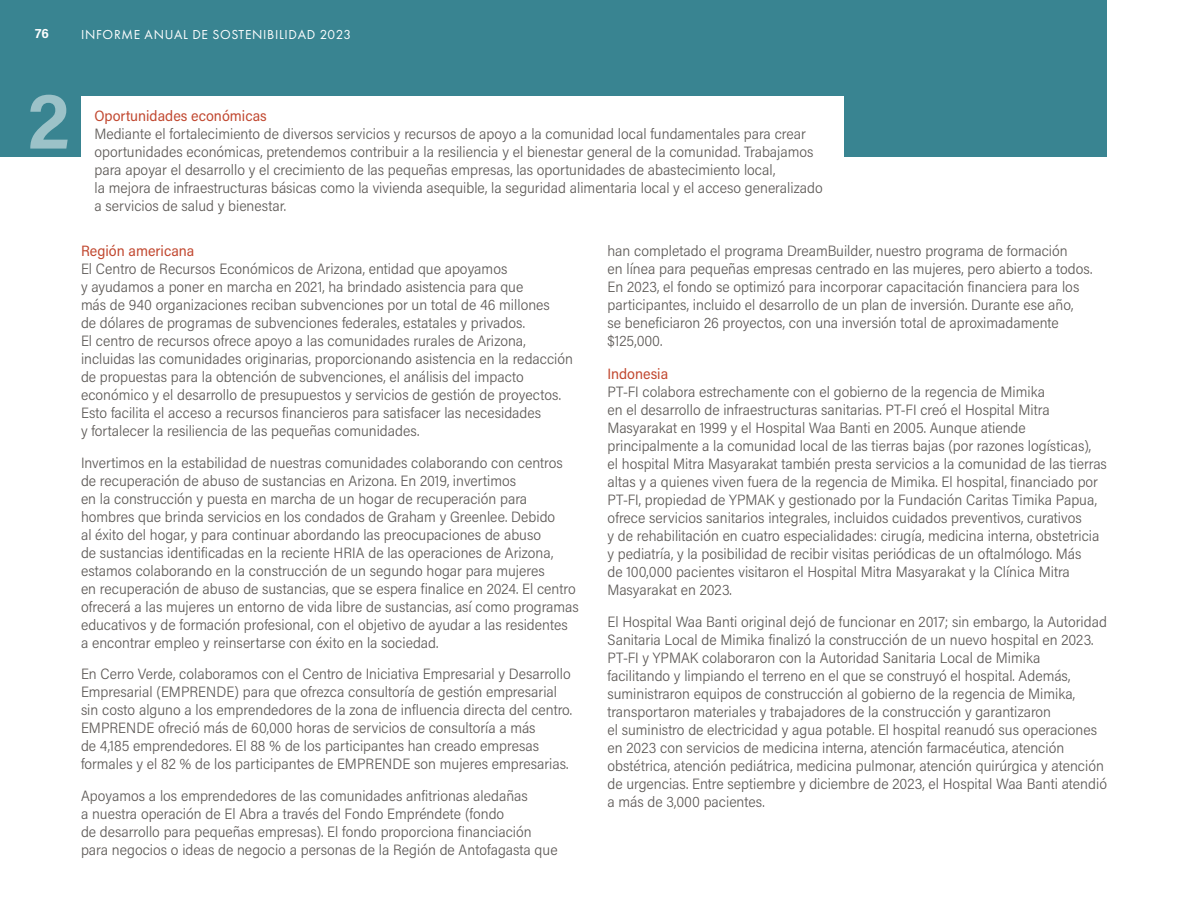
<style>
.page{position:relative;width:1188px;height:918px;background:#fff}
.page>*{position:absolute;margin:0;border:0;box-sizing:border-box;transform-origin:0 0}
.t1{font:700 77.7px "Acumin Pro Semi Cond";color:#9cc2c8}
.t2{font:300 15px/18px "Acumin Pro Semi Cond";color:#5d5956}
.t3{font:15px "Acumin Pro Semi Cond";color:#c14830}
.t4{font:13.5px "Futura PT";letter-spacing:.05em;color:#fff}
.t5{font:700 13.5px "Acumin Pro Semi Cond";color:#fff}
</style>
<div class="page">
<div style="left:0;top:0;width:1107px;height:157px;background:#398491"></div>
<div style="left:81px;top:96px;width:763px;height:128px;background:#fff"></div>
<p class="t5" style="left:35px;top:24px;width:15px">76</p>
<p class="t4" style="left:81px;top:26px;width:272px">INFORME ANUAL DE SOSTENIBILIDAD 2023</p>
<h1 class="t1" style="left:28px;top:67px;width:43px">2</h1>
<p class="t3" style="left:94px;top:105px;width:174px">Oportunidades económicas</p>
<p class="t2" style="left:94px;top:124px;width:730px">Mediante el fortalecimiento de diversos servicios y recursos de apoyo a la comunidad local fundamentales para crear oportunidades económicas, pretendemos contribuir a la resiliencia y el bienestar general de la comunidad. Trabajamos para apoyar el desarrollo y el crecimiento de las pequeñas empresas, las oportunidades de abastecimiento local,<br>la mejora de infraestructuras básicas como la vivienda asequible, la seguridad alimentaria local y el acceso generalizado a servicios de salud y bienestar.</p>
<p class="t3" style="left:81px;top:241px;width:115px">Región americana</p>
<p class="t2" style="left:81px;top:259px;width:494px">El Centro de Recursos Económicos de Arizona, entidad que apoyamos<br>y ayudamos a poner en marcha en 2021, ha brindado asistencia para que<br>más de 940 organizaciones reciban subvenciones por un total de 46 millones<br>de dólares de programas de subvenciones federales, estatales y privados.<br>El centro de recursos ofrece apoyo a las comunidades rurales de Arizona, incluidas las comunidades originarias, proporcionando asistencia en la redacción de propuestas para la obtención de subvenciones, el análisis del impacto económico y el desarrollo de presupuestos y servicios de gestión de proyectos.<br>Esto facilita el acceso a recursos financieros para satisfacer las necesidades<br>y fortalecer la resiliencia de las pequeñas comunidades.</p>
<p class="t2" style="left:81px;top:453px;width:499px">Invertimos en la estabilidad de nuestras comunidades colaborando con centros de recuperación de abuso de sustancias en Arizona. En 2019, invertimos<br>en la construcción y puesta en marcha de un hogar de recuperación para hombres que brinda servicios en los condados de Graham y Greenlee. Debido<br>al éxito del hogar, y para continuar abordando las preocupaciones de abuso<br>de sustancias identificadas en la reciente HRIA de las operaciones de Arizona, estamos colaborando en la construcción de un segundo hogar para mujeres<br>en recuperación de abuso de sustancias, que se espera finalice en 2024. El centro ofrecerá a las mujeres un entorno de vida libre de sustancias, así como programas educativos y de formación profesional, con el objetivo de ayudar a las residentes a encontrar empleo y reinsertarse con éxito en la sociedad.</p>
<p class="t2" style="left:81px;top:664px;width:493px">En Cerro Verde, colaboramos con el Centro de Iniciativa Empresarial y Desarrollo Empresarial (EMPRENDE) para que ofrezca consultoría de gestión empresarial sin costo alguno a los emprendedores de la zona de influencia directa del centro.<br>EMPRENDE ofreció más de 60,000 horas de servicios de consultoría a más<br>de 4,185 emprendedores. El 88 % de los participantes han creado empresas formales y el 82 % de los participantes de EMPRENDE son mujeres empresarias.</p>
<p class="t2" style="left:81px;top:786px;width:478px">Apoyamos a los emprendedores de las comunidades anfitrionas aledañas<br>a nuestra operación de El Abra a través del Fondo Empréndete (fondo<br>de desarrollo para pequeñas empresas). El fondo proporciona financiación para negocios o ideas de negocio a personas de la Región de Antofagasta que</p>
<p class="t2" style="left:608px;top:241px;width:487px">han completado el programa DreamBuilder, nuestro programa de formación<br>en línea para pequeñas empresas centrado en las mujeres, pero abierto a todos.<br>En 2023, el fondo se optimizó para incorporar capacitación financiera para los participantes, incluido el desarrollo de un plan de inversión. Durante ese año,<br>se beneficiaron 26 proyectos, con una inversión total de aproximadamente $125,000.</p>
<p class="t3" style="left:608px;top:364px;width:62px">Indonesia</p>
<p class="t2" style="left:608px;top:382px;width:501px">PT-FI colabora estrechamente con el gobierno de la regencia de Mimika<br>en el desarrollo de infraestructuras sanitarias. PT-FI creó el Hospital Mitra Masyarakat en 1999 y el Hospital Waa Banti en 2005. Aunque atiende principalmente a la comunidad local de las tierras bajas (por razones logísticas),<br>el hospital Mitra Masyarakat también presta servicios a la comunidad de las tierras altas y a quienes viven fuera de la regencia de Mimika. El hospital, financiado por PT-FI, propiedad de YPMAK y gestionado por la Fundación Caritas Timika Papua, ofrece servicios sanitarios integrales, incluidos cuidados preventivos, curativos<br>y de rehabilitación en cuatro especialidades: cirugía, medicina interna, obstetricia y pediatría, y la posibilidad de recibir visitas periódicas de un oftalmólogo. Más<br>de 100,000 pacientes visitaron el Hospital Mitra Masyarakat y la Clínica Mitra Masyarakat en 2023.</p>
<p class="t2" style="left:608px;top:612px;width:501px">El Hospital Waa Banti original dejó de funcionar en 2017; sin embargo, la Autoridad Sanitaria Local de Mimika finalizó la construcción de un nuevo hospital en 2023.<br>PT-FI y YPMAK colaboraron con la Autoridad Sanitaria Local de Mimika<br>facilitando y limpiando el terreno en el que se construyó el hospital. Además, suministraron equipos de construcción al gobierno de la regencia de Mimika, transportaron materiales y trabajadores de la construcción y garantizaron<br>el suministro de electricidad y agua potable. El hospital reanudó sus operaciones en 2023 con servicios de medicina interna, atención farmacéutica, atención obstétrica, atención pediátrica, medicina pulmonar, atención quirúrgica y atención de urgencias. Entre septiembre y diciembre de 2023, el Hospital Waa Banti atendió a más de 3,000 pacientes.</p>
</div>
